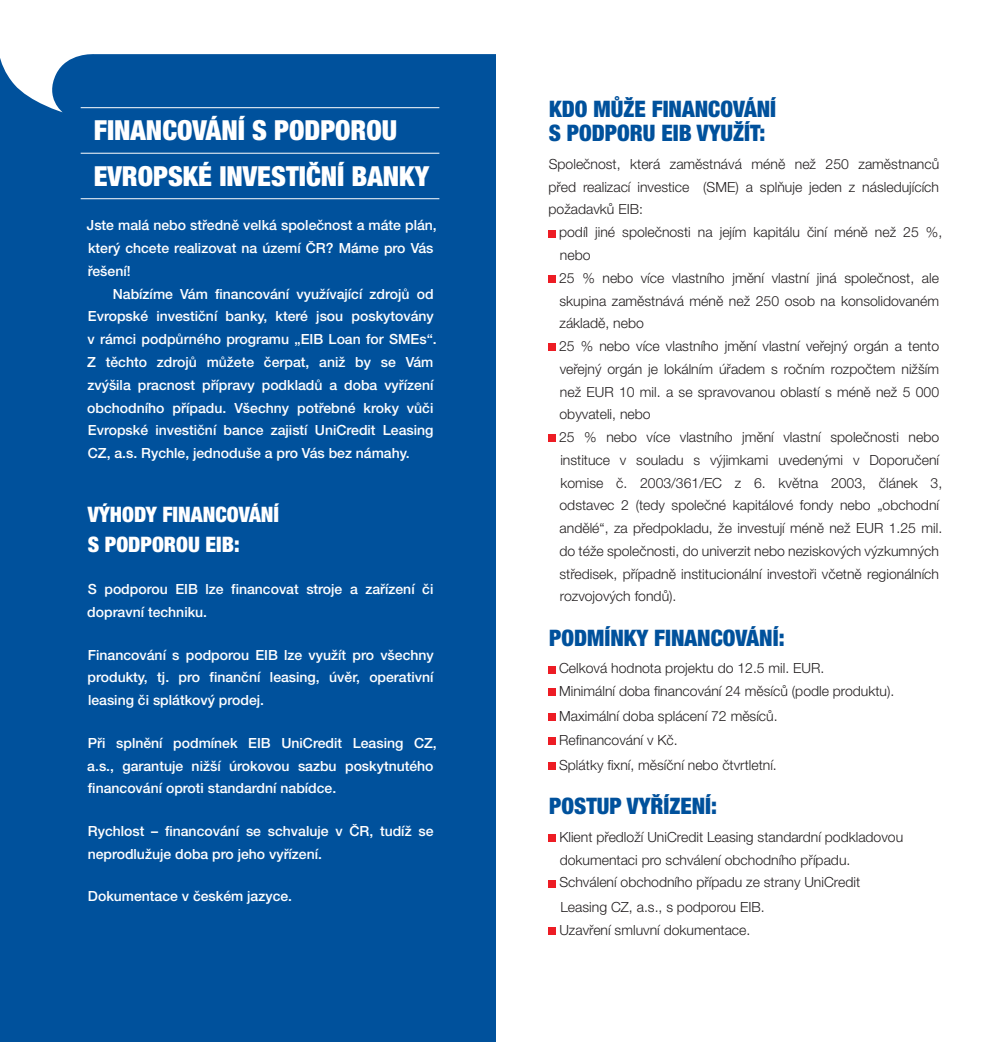
<style>
.page{position:relative;width:988px;height:1042px;background:#fff}
.page>*{position:absolute;margin:0;border:0;box-sizing:border-box;transform-origin:0 0}
.t1{font:900 condensed 27.65px/45.5px "Helvetica Neue CE";color:#fff}
.t2{font:900 condensed 22.75px/24.5px "Helvetica Neue CE";color:#00519c}
.t3{font:900 condensed 21.35px/29.4px "Helvetica Neue CE";color:#fff}
.t4{font:300 14px/22.8px "Helvetica Neue CE";color:#231f20}
.t5{font:500 14px/22.8px "Helvetica Neue CE";color:#fff}
</style>
<div class="page">
<div style="left:0;top:52px;width:495px;height:990px;background:#00519c"></div>
<svg style="left:0;top:52px;width:496px;height:60px"></svg>
<div style="left:547px;top:230px;width:8px;height:7px;background:#ed1c24"></div>
<div style="left:547px;top:275px;width:8px;height:8px;background:#ed1c24"></div>
<div style="left:547px;top:344px;width:8px;height:7px;background:#ed1c24"></div>
<div style="left:547px;top:435px;width:8px;height:7px;background:#ed1c24"></div>
<div style="left:547px;top:666px;width:8px;height:7px;background:#ed1c24"></div>
<div style="left:547px;top:689px;width:8px;height:7px;background:#ed1c24"></div>
<div style="left:547px;top:713px;width:8px;height:7px;background:#ed1c24"></div>
<div style="left:547px;top:738px;width:8px;height:7px;background:#ed1c24"></div>
<div style="left:547px;top:762px;width:8px;height:7px;background:#ed1c24"></div>
<div style="left:547px;top:834px;width:8px;height:8px;background:#ed1c24"></div>
<div style="left:547px;top:880px;width:8px;height:7px;background:#ed1c24"></div>
<div style="left:547px;top:927px;width:8px;height:7px;background:#ed1c24"></div>
<hr style="left:81px;top:107px;width:358px;height:1px;background:#fff">
<hr style="left:81px;top:153px;width:358px;height:1px;background:#fff">
<hr style="left:81px;top:198px;width:358px;height:1px;background:#fff">
<h1 class="t1" style="left:94px;top:111px;width:337px">FINANCOVÁNÍ S PODPOROU<br>EVROPSKÉ INVESTIČNÍ BANKY</h1>
<p class="t5" style="left:87px;top:216px;width:351px">Jste malá nebo středně velká společnost a máte plán, který chcete realizovat na území ČR? Máme pro Vás řešení!</p>
<p class="t5" style="left:87px;top:284px;width:351px;text-indent:26px">Nabízíme Vám financování využívající zdrojů od Evropské investiční banky, které jsou poskytovány v rámci podpůrného programu „EIB Loan for SMEs“.<br>Z těchto zdrojů můžete čerpat, aniž by se Vám zvýšila pracnost přípravy podkladů a doba vyřízení obchodního případu. Všechny potřebné kroky vůči Evropské investiční bance zajistí UniCredit Leasing CZ, a.s. Rychle, jednoduše a pro Vás bez námahy.</p>
<h3 class="t3" style="left:88px;top:502px;width:193px">VÝHODY FINANCOVÁNÍ<br>S PODPOROU EIB:</h3>
<p class="t5" style="left:87px;top:579px;width:347px">S podporou EIB lze financovat stroje a zařízení či dopravní techniku.</p>
<p class="t5" style="left:88px;top:645px;width:347px;text-align:justify">Financování s podporou EIB lze využít pro všechny produkty, tj. pro finanční leasing, úvěr, operativní leasing či splátkový prodej.</p>
<p class="t5" style="left:87px;top:733px;width:351px">Při splnění podmínek EIB UniCredit Leasing CZ, a.s., garantuje nižší úrokovou sazbu poskytnutého financování oproti standardní nabídce.</p>
<p class="t5" style="left:88px;top:821px;width:347px">Rychlost – financování se schvaluje v ČR, tudíž se neprodlužuje doba pro jeho vyřízení.</p>
<p class="t5" style="left:88px;top:886px;width:206px">Dokumentace v českém jazyce.</p>
<h2 class="t2" style="left:548px;top:99px;width:229px">KDO MŮŽE FINANCOVÁNÍ<br>S PODPORU EIB VYUŽÍT:</h2>
<p class="t4" style="left:548px;top:154px;width:392px;text-align:justify">Společnost, která zaměstnává méně než 250 zaměstnanců před realizací investice (SME) a splňuje jeden z následujících požadavků EIB:</p>
<p class="t4" style="left:559px;top:222px;width:384px">podíl jiné společnosti na jejím kapitálu činí méně než 25 %, nebo<br>25 % nebo více vlastního jmění vlastní jiná společnost, ale skupina zaměstnává méně než 250 osob na konsolidovaném základě, nebo<br>25 % nebo více vlastního jmění vlastní veřejný orgán a tento veřejný orgán je lokálním úřadem s ročním rozpočtem nižším než EUR 10 mil. a se spravovanou oblastí s méně než 5 000 obyvateli, nebo<br>25 % nebo více vlastního jmění vlastní společnosti nebo instituce v souladu s výjimkami uvedenými v Doporučení komise č. 2003/361/EC z 6. května 2003, článek 3, odstavec 2 (tedy společné kapitálové fondy nebo „obchodní andělé“, za předpokladu, že investují méně než EUR 1.25 mil. do téže společnosti, do univerzit nebo neziskových výzkumných středisek, případně institucionální investoři včetně regionálních rozvojových fondů).</p>
<h2 class="t2" style="left:549px;top:628px;width:237px">PODMÍNKY FINANCOVÁNÍ:</h2>
<p class="t4" style="left:559px;top:659px;width:337px">Celková hodnota projektu do 12.5 mil. EUR.<br>Minimální doba financování 24 měsíců (podle produktu).</p>
<p class="t4" style="left:559px;top:705px;width:220px;line-height:24.5px">Maximální doba splácení 72 měsíců.<br>Refinancování v Kč.<br>Splátky fixní, měsíční nebo čtvrtletní.</p>
<h2 class="t2" style="left:549px;top:796px;width:169px">POSTUP VYŘÍZENÍ:</h2>
<p class="t4" style="left:559px;top:827px;width:345px">Klient předloží UniCredit Leasing standardní podkladovou dokumentaci pro schválení obchodního případu.<br>Schválení obchodního případu ze strany UniCredit</p>
<p class="t4" style="left:559px;top:897px;width:207px">Leasing CZ, a.s., s podporou EIB.<br>Uzavření smluvní dokumentace.</p>
</div>
